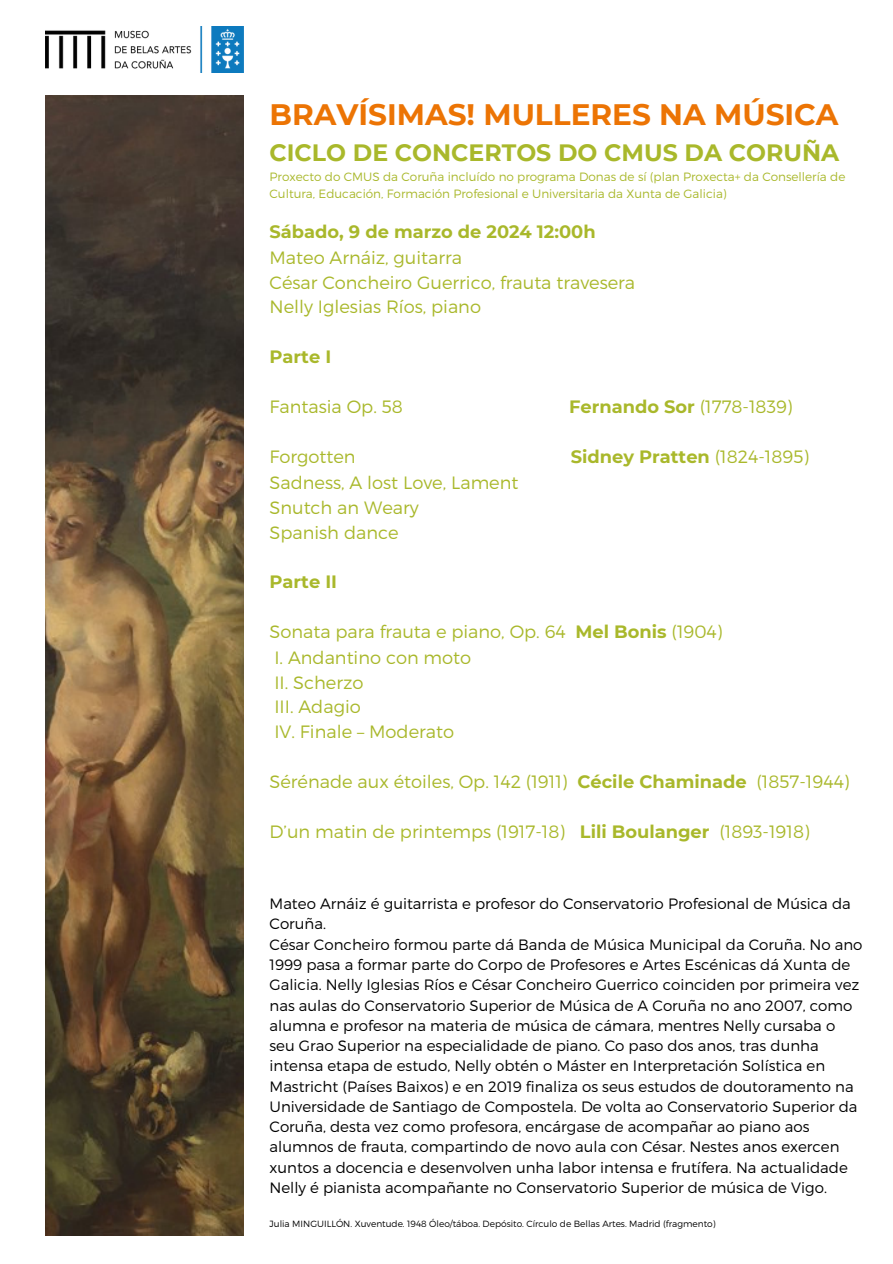
<style>
.page{position:relative;width:893px;height:1264px;background:#fff}
.page>*{position:absolute;margin:0;border:0;box-sizing:border-box;transform-origin:0 0}
.t1{font:700 29.55px "Montserrat";color:#ec7404}
.t2{font:700 23.55px "Montserrat";color:#a9b82b}
.t3{font:300 17.85px/24.9px "Montserrat";color:#a9b82b}
.t4{font:700 17.85px "Montserrat";color:#a9b82b}
.t5{font:300 15px/20.2px "Montserrat";color:#000}
.t6{font:300 12px/16.5px "Montserrat";color:#a9b82b}
.t7{font:300 9px "Montserrat";color:#000}
.s1{font-weight:700}
.s2{font-weight:300}
</style>
<div class="page">
<img style="left:45px;top:26px;width:198px;height:46px">
<img style="left:45px;top:96px;width:198px;height:1139px">
<h4 class="t1" style="left:269px;top:96px;width:570px">BRAVÍSIMAS! MULLERES NA MÚSICA</h4>
<h4 class="t2" style="left:269px;top:138px;width:571px">CICLO DE CONCERTOS DO CMUS DA CORUÑA</h4>
<h4 class="t6" style="left:269px;top:168px;width:577px">Proxecto do CMUS da Coruña incluído no programa Donas de sí (plan Proxecta+ da Consellería de<br>Cultura, Educación, Formación Profesional e Universitaria da Xunta de Galicia)</h4>
<h2 class="t3" style="left:269px;top:218px;width:367px"><span class="s1">Sábado, 9 de marzo de 2024 12:00h<br></span>Mateo Arnáiz, guitarra<br>César Concheiro Guerrico, frauta travesera<br>Nelly Iglesias Ríos, piano</h2>
<h1 class="t4" style="left:269px;top:345px;width:63px">Parte I</h1>
<h2 class="t3" style="left:269px;top:393px;width:135px">Fantasia Op. 58</h2>
<h2 class="t4" style="left:569px;top:396px;width:225px">Fernando Sor <span class="s2">(1778-1839)</span></h2>
<h2 class="t3" style="left:269px;top:444px;width:88px">Forgotten</h2>
<h2 class="t4" style="left:570px;top:446px;width:240px">Sidney Pratten <span class="s2">(1824-1895)</span></h2>
<h2 class="t3" style="left:269px;top:469px;width:250px">Sadness, A lost Love, Lament<br>Snutch an Weary<br>Spanish dance</h2>
<h1 class="t4" style="left:269px;top:570px;width:69px">Parte II</h1>
<h2 class="t3" style="left:269px;top:618px;width:454px">Sonata para frauta e piano, Op. 64 <span class="s1">Mel Bonis</span> (1904)<br>I. Andantino con moto<br>II. Scherzo<br>III. Adagio<br>IV. Finale – Moderato</h2>
<h2 class="t3" style="left:269px;top:768px;width:581px">Sérénade aux étoiles, Op. 142 (1911) <span class="s1">Cécile Chaminade</span> (1857-1944)</h2>
<h2 class="t3" style="left:269px;top:818px;width:541px">D’un matin de printemps (1917-18) <span class="s1">Lili Boulanger</span> (1893-1918)</h2>
<h3 class="t5" style="left:269px;top:893px;width:594px">Mateo Arnáiz é guitarrista e profesor do Conservatorio Profesional de Música da Coruña.<br>César Concheiro formou parte dá Banda de Música Municipal da Coruña. No ano 1999 pasa a formar parte do Corpo de Profesores e Artes Escénicas dá Xunta de Galicia. Nelly Iglesias Ríos e César Concheiro Guerrico coinciden por primeira vez nas aulas do Conservatorio Superior de Música de A Coruña no ano 2007, como alumna e profesor na materia de música de cámara, mentres Nelly cursaba o seu Grao Superior na especialidade de piano. Co paso dos anos, tras dunha intensa etapa de estudo, Nelly obtén o Máster en Interpretación Solística en Mastricht (Países Baixos) e en 2019 finaliza os seus estudos de doutoramento na Universidade de Santiago de Compostela. De volta ao Conservatorio Superior da Coruña, desta vez como profesora, encárgase de acompañar ao piano aos alumnos de frauta, compartindo de novo aula con César. Nestes anos exercen xuntos a docencia e desenvolven unha labor intensa e frutífera. Na actualidade Nelly é pianista acompañante no Conservatorio Superior de música de Vigo.</h3>
<p class="t7" style="left:269px;top:1217px;width:447px">Julia MINGUILLÓN. Xuventude. 1948 Óleo/táboa. Depósito. Círculo de Bellas Artes. Madrid (fragmento)</p>
</div>
